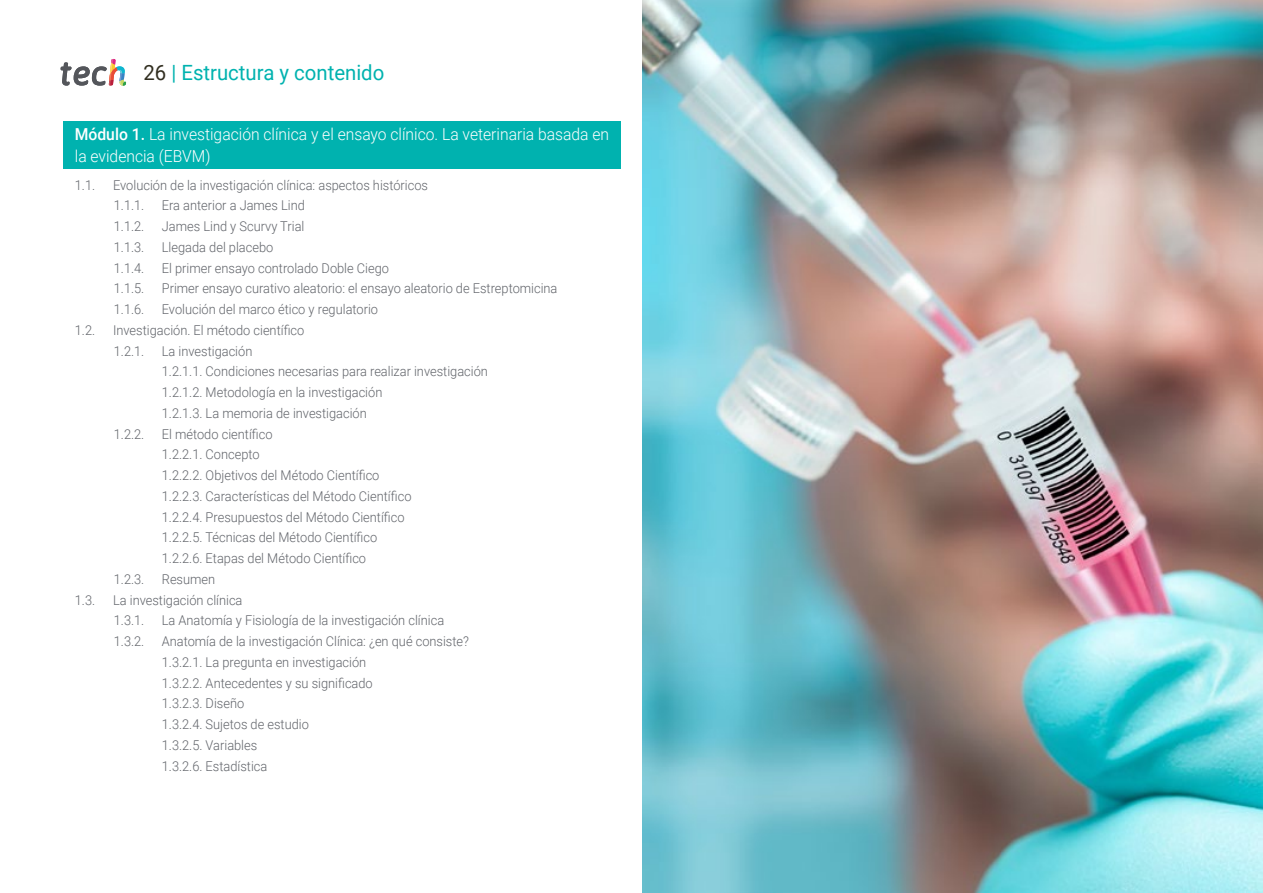
<style>
.page{position:relative;width:1263px;height:893px;background:#fff}
.page>*{position:absolute;margin:0;border:0;box-sizing:border-box;transform-origin:0 0}
.t1{font:21px "Roboto";color:#00b2af}
.t2{font:300 16.5px/22.5px "Roboto";color:#fff;scale:.95 1}
.t3{font:300 13.5px/20.7px "Roboto";color:#61646a;scale:.95 1}
.s1{color:#312e20}
.s2{font-weight:500}
</style>
<div class="page">
<img style="left:642px;top:0;width:621px;height:893px">
<div style="left:64px;top:121px;width:557px;height:48px;background:#00b2af"></div>
<svg style="left:61px;top:59px;width:65px;height:27px"></svg>
<h1 class="t1" style="left:144px;top:57px;width:242px"><span class="s1">26</span> | Estructura y contenido</h1>
<p class="t2" style="left:75px;top:122px;width:564px"><span class="s2">Módulo 1.</span> La investigación clínica y el ensayo clínico. La veterinaria basada en la evidencia (EBVM)</p>
<p class="t3" style="left:75px;top:174px;width:23px">1.1.</p>
<p class="t3" style="left:113px;top:174px;width:333px">Evolución de la investigación clínica: aspectos históricos<br>1.1.1.</p>
<p class="t3" style="left:162px;top:195px;width:152px">Era anterior a James Lind</p>
<p class="t3" style="left:114px;top:215px;width:34px">1.1.2.</p>
<p class="t3" style="left:162px;top:215px;width:152px">James Lind y Scurvy Trial</p>
<p class="t3" style="left:114px;top:236px;width:34px">1.1.3.</p>
<p class="t3" style="left:162px;top:236px;width:119px">Llegada del placebo</p>
<p class="t3" style="left:114px;top:257px;width:34px">1.1.4.</p>
<p class="t3" style="left:162px;top:257px;width:241px">El primer ensayo controlado Doble Ciego</p>
<p class="t3" style="left:114px;top:278px;width:34px">1.1.5.</p>
<p class="t3" style="left:162px;top:278px;width:418px">Primer ensayo curativo aleatorio: el ensayo aleatorio de Estreptomicina</p>
<p class="t3" style="left:114px;top:298px;width:34px">1.1.6.</p>
<p class="t3" style="left:162px;top:298px;width:229px">Evolución del marco ético y regulatorio</p>
<p class="t3" style="left:75px;top:319px;width:23px">1.2.</p>
<p class="t3" style="left:113px;top:319px;width:203px">Investigación. El método científico<br>1.2.1.</p>
<p class="t3" style="left:162px;top:340px;width:345px">La investigación<br>1.2.1.1. Condiciones necesarias para realizar investigación 1.2.1.2. Metodología en la investigación<br>1.2.1.3. La memoria de investigación</p>
<p class="t3" style="left:114px;top:423px;width:34px">1.2.2.</p>
<p class="t3" style="left:162px;top:423px;width:264px">El método científico<br>1.2.2.1. Concepto<br>1.2.2.2. Objetivos del Método Científico 1.2.2.3. Características del Método Científico 1.2.2.4. Presupuestos del Método Científico 1.2.2.5. Técnicas del Método Científico 1.2.2.6. Etapas del Método Científico</p>
<p class="t3" style="left:114px;top:568px;width:34px">1.2.3.</p>
<p class="t3" style="left:162px;top:568px;width:58px">Resumen</p>
<p class="t3" style="left:75px;top:589px;width:23px">1.3.</p>
<p class="t3" style="left:113px;top:589px;width:138px">La investigación clínica<br>1.3.1.</p>
<p class="t3" style="left:162px;top:610px;width:299px">La Anatomía y Fisiología de la investigación clínica</p>
<p class="t3" style="left:114px;top:630px;width:34px">1.3.2.</p>
<p class="t3" style="left:162px;top:630px;width:325px">Anatomía de la investigación Clínica: ¿en qué consiste?<br>1.3.2.1. La pregunta en investigación<br>1.3.2.2. Antecedentes y su significado<br>1.3.2.3. Diseño<br>1.3.2.4. Sujetos de estudio<br>1.3.2.5. Variables<br>1.3.2.6. Estadística</p>
</div>
